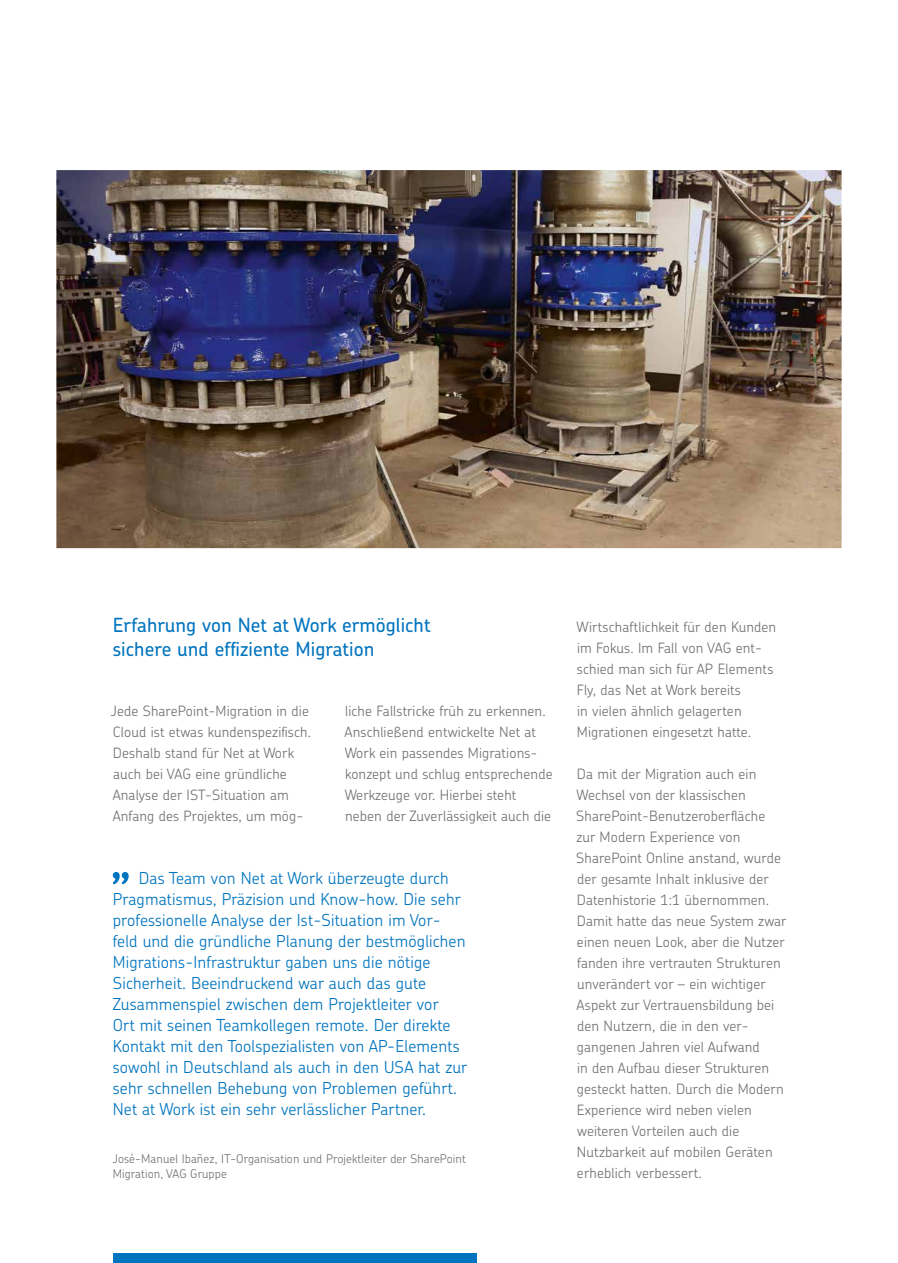
<style>
.page{position:relative;width:898px;height:1263px;background:#fff}
.page>*{position:absolute;margin:0;border:0;box-sizing:border-box;transform-origin:0 0}
.t1{font:500 19.5px/24px "Chevin Pro";letter-spacing:.005em;color:#0074be}
.t2{font:300 16.5px/21px "Chevin Pro";letter-spacing:.01em;color:#0074be}
.t3{font:300 14.25px/21px "Chevin Pro";letter-spacing:.01em;color:#737272}
.t4{font:300 12px/15px "Chevin Pro";letter-spacing:.01em;color:#737272}
</style>
<div class="page">
<img style="left:56px;top:170px;width:785px;height:378px">
<div style="left:113px;top:1254px;width:363px;height:9px;background:#0074be"></div>
<svg style="left:113px;top:872px;width:16px;height:12px"></svg>
<h1 class="t1" style="left:113px;top:612px;width:319px">Erfahrung von Net at Work ermöglicht sichere und effiziente Migration</h1>
<p class="t3" style="left:111px;top:700px;width:202px">Jede SharePoint-Migration in die<br>Cloud ist etwas kundenspezifisch.<br>Deshalb stand für Net at Work auch bei VAG eine gründliche<br>Analyse der IST-Situation am<br>Anfang des Projektes, um mög-</p>
<p class="t3" style="left:344px;top:700px;width:209px">liche Fallstricke früh zu erkennen.<br>Anschließend entwickelte Net at Work ein passendes Migrations&shy;konzept und schlug entsprechende Werkzeuge vor. Hierbei steht neben der Zuverlässigkeit auch die</p>
<p class="t2" style="left:113px;top:867px;width:356px;text-indent:26px">Das Team von Net at Work überzeugte durch Pragmatismus, Präzision und Know-how. Die sehr professionelle Analyse der Ist-Situation im Vor&shy;feld und die gründliche Planung der bestmöglichen Migrations-Infrastruktur gaben uns die nötige Sicherheit. Beeindruckend war auch das gute Zusammenspiel zwischen dem Projektleiter vor<br>Ort mit seinen Teamkollegen remote. Der direkte Kontakt mit den Toolspezialisten von AP-Elements sowohl in Deutschland als auch in den USA hat zur sehr schnellen Behebung von Problemen geführt.<br>Net at Work ist ein sehr verlässlicher Partner.</p>
<p class="t4" style="left:113px;top:1151px;width:354px">José-Manuel Ibañez, IT-Organisation und Projektleiter der SharePoint<br>Migration, VAG Gruppe</p>
<p class="t3" style="left:576px;top:616px;width:201px">Wirtschaftlichkeit für den Kunden im Fokus. Im Fall von VAG ent&shy;schied man sich für AP Elements<br>Fly, das Net at Work bereits<br>in vielen ähnlich gelagerten<br>Migrationen eingesetzt hatte.</p>
<p class="t3" style="left:576px;top:763px;width:211px">Da mit der Migration auch ein<br>Wechsel von der klassischen<br>SharePoint-Benutzeroberfläche zur Modern Experience von<br>SharePoint Online anstand, wurde der gesamte Inhalt inklusive der<br>Datenhistorie 1:1 übernommen.<br>Damit hatte das neue System zwar einen neuen Look, aber die Nutzer fanden ihre vertrauten Strukturen unverändert vor – ein wichtiger<br>Aspekt zur Vertrauensbildung bei den Nutzern, die in den ver&shy;gangenen Jahren viel Aufwand<br>in den Aufbau dieser Strukturen gesteckt hatten. Durch die Modern<br>Experience wird neben vielen weiteren Vorteilen auch die<br>Nutzbarkeit auf mobilen Geräten erheblich verbessert.</p>
</div>
